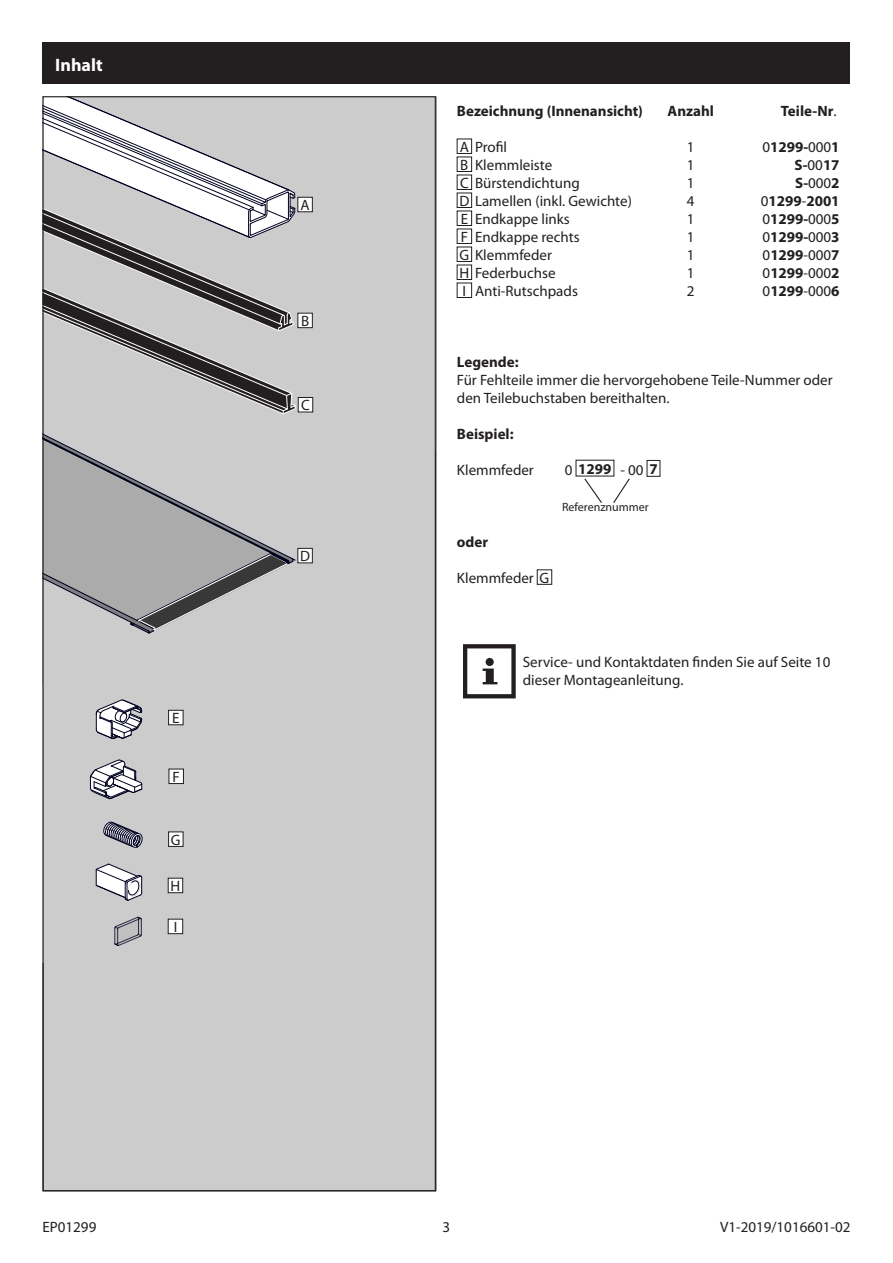
<style>
.page{position:relative;width:893px;height:1263px;background:#fff}
.page>*{position:absolute;margin:0;border:0;box-sizing:border-box;transform-origin:0 0}
.Überschrift_Balken_I{font:700 18px "Myriad Pro";color:#fff}
.Fließtext{font:15px/18px "Myriad Pro";color:#231f20}
.Fließtext-2{font:700 15px "Myriad Pro";color:#231f20}
.Benennung_Hecht{font:15px "Myriad Pro";color:#231f20}
.Seitennummerierung{font:15px "Myriad Pro";color:#231f20}
.Fließtext-3{font:12px "Myriad Pro";color:#231f20}
.s1{font-weight:400}
.s2{font-weight:700}
</style>
<div class="page">
<div style="left:43px;top:43px;width:807px;height:41px;background:#231f20"></div>
<div style="left:457px;top:139px;width:15px;height:15px;border:1px solid #231f20"></div>
<div style="left:457px;top:157px;width:15px;height:15px;border:1px solid #231f20"></div>
<div style="left:457px;top:175px;width:15px;height:15px;border:1px solid #231f20"></div>
<div style="left:457px;top:193px;width:15px;height:15px;border:1px solid #231f20"></div>
<div style="left:457px;top:211px;width:15px;height:15px;border:1px solid #231f20"></div>
<div style="left:457px;top:229px;width:15px;height:15px;border:1px solid #231f20"></div>
<div style="left:457px;top:247px;width:15px;height:15px;border:1px solid #231f20"></div>
<div style="left:457px;top:265px;width:15px;height:15px;border:1px solid #231f20"></div>
<div style="left:457px;top:283px;width:15px;height:15px;border:1px solid #231f20"></div>
<svg style="left:463px;top:644px;width:53px;height:54px"></svg>
<div style="left:537px;top:570px;width:15px;height:14px;border:1px solid #231f20"></div>
<svg style="left:584px;top:478px;width:18px;height:25px"></svg>
<svg style="left:613px;top:478px;width:17px;height:25px"></svg>
<div style="left:43px;top:97px;width:393px;height:1094px;background:#ccc"></div>
<svg style="left:45px;top:98px;width:251px;height:316px"></svg>
<svg style="left:115px;top:917px;width:27px;height:29px"></svg>
<svg style="left:96px;top:864px;width:46px;height:36px"></svg>
<svg style="left:104px;top:822px;width:38px;height:26px"></svg>
<svg style="left:90px;top:760px;width:52px;height:39px"></svg>
<svg style="left:96px;top:700px;width:46px;height:39px"></svg>
<svg style="left:45px;top:434px;width:250px;height:200px"></svg>
<div style="left:298px;top:197px;width:14px;height:15px;background:#fff"></div>
<div style="left:298px;top:197px;width:15px;height:15px;border:1px solid #231f20"></div>
<div style="left:298px;top:548px;width:14px;height:15px;background:#fff"></div>
<div style="left:298px;top:548px;width:15px;height:15px;border:1px solid #231f20"></div>
<div style="left:169px;top:710px;width:14px;height:15px;background:#fff"></div>
<div style="left:168px;top:710px;width:15px;height:15px;border:1px solid #231f20"></div>
<div style="left:169px;top:769px;width:14px;height:14px;background:#fff"></div>
<div style="left:169px;top:769px;width:15px;height:15px;border:1px solid #231f20"></div>
<div style="left:169px;top:832px;width:14px;height:14px;background:#fff"></div>
<div style="left:168px;top:878px;width:15px;height:15px;background:#fff"></div>
<div style="left:168px;top:878px;width:15px;height:15px;border:1px solid #231f20"></div>
<div style="left:168px;top:919px;width:15px;height:15px;background:#fff"></div>
<div style="left:168px;top:919px;width:15px;height:15px;border:1px solid #231f20"></div>
<div style="left:298px;top:397px;width:15px;height:15px;background:#fff"></div>
<div style="left:298px;top:397px;width:15px;height:15px;border:1px solid #231f20"></div>
<div style="left:298px;top:313px;width:14px;height:15px;background:#fff"></div>
<div style="left:298px;top:313px;width:15px;height:15px;border:1px solid #231f20"></div>
<p class="Überschrift_Balken_I" style="left:55px;top:53px;width:49px">Inhalt</p>
<p class="Benennung_Hecht" style="left:172px;top:709px;width:9px">E</p>
<p class="Benennung_Hecht" style="left:173px;top:768px;width:9px">F</p>
<p class="Benennung_Hecht" style="left:171px;top:830px;width:11px">G</p>
<p class="Benennung_Hecht" style="left:171px;top:877px;width:11px">H</p>
<p class="Benennung_Hecht" style="left:174px;top:918px;width:5px">I</p>
<p class="Benennung_Hecht" style="left:300px;top:196px;width:11px">A</p>
<p class="Benennung_Hecht" style="left:301px;top:312px;width:10px">B</p>
<p class="Benennung_Hecht" style="left:301px;top:396px;width:10px">C</p>
<p class="Benennung_Hecht" style="left:300px;top:547px;width:11px">D</p>
<p class="Fließtext-2" style="left:457px;top:101px;width:188px">Bezeichnung (Innenansicht)</p>
<p class="Fließtext-2" style="left:668px;top:101px;width:48px">Anzahl</p>
<p class="Fließtext-2" style="left:781px;top:101px;width:57px">Teile-Nr<span class="s1">.</span></p>
<p class="Benennung_Hecht" style="left:460px;top:138px;width:49px">A Profil</p>
<p class="Fließtext" style="left:687px;top:138px;width:9px">1</p>
<p class="Fließtext-2" style="left:762px;top:137px;width:79px"><span class="s1">0</span>1299-<span class="s1">000</span>1</p>
<p class="Benennung_Hecht" style="left:460px;top:156px;width:93px">B Klemmleiste</p>
<p class="Fließtext" style="left:687px;top:156px;width:9px">1</p>
<p class="Fließtext-2" style="left:794px;top:155px;width:47px">S-<span class="s1">00</span>17</p>
<p class="Benennung_Hecht" style="left:460px;top:174px;width:121px">C Bürstendichtung</p>
<p class="Fließtext" style="left:687px;top:174px;width:9px">1</p>
<p class="Fließtext-2" style="left:795px;top:173px;width:46px">S-<span class="s1">000</span>2</p>
<p class="Benennung_Hecht" style="left:459px;top:192px;width:174px">D Lamellen (inkl. Gewichte)</p>
<p class="Fließtext" style="left:687px;top:192px;width:9px">4</p>
<p class="Fließtext-2" style="left:761px;top:191px;width:80px"><span class="s1">0</span>1299<span class="s1">-</span>2001</p>
<p class="Benennung_Hecht" style="left:461px;top:210px;width:9px">E</p>
<p class="Fließtext" style="left:475px;top:210px;width:96px">Endkappe links</p>
<p class="Fließtext" style="left:687px;top:210px;width:9px">1</p>
<p class="Fließtext-2" style="left:762px;top:209px;width:79px"><span class="s1">0</span>1299-<span class="s1">000</span>5</p>
<p class="Benennung_Hecht" style="left:461px;top:228px;width:9px">F</p>
<p class="Fließtext" style="left:475px;top:228px;width:106px">Endkappe rechts</p>
<p class="Fließtext" style="left:687px;top:228px;width:9px">1</p>
<p class="Fließtext-2" style="left:762px;top:227px;width:79px"><span class="s1">0</span>1299-<span class="s1">000</span>3</p>
<p class="Benennung_Hecht" style="left:459px;top:246px;width:94px">G Klemmfeder</p>
<p class="Fließtext" style="left:687px;top:246px;width:9px">1</p>
<p class="Fließtext" style="left:763px;top:246px;width:79px">0<span class="s2">1299</span>-000<span class="s2">7</span></p>
<p class="Benennung_Hecht" style="left:459px;top:264px;width:98px">H Federbuchse</p>
<p class="Fließtext" style="left:687px;top:264px;width:9px">1</p>
<p class="Fließtext" style="left:763px;top:264px;width:79px">0<span class="s2">1299</span>-000<span class="s2">2</span></p>
<p class="Benennung_Hecht" style="left:463px;top:282px;width:5px">I</p>
<p class="Fließtext" style="left:475px;top:282px;width:104px">Anti-Rutschpads</p>
<p class="Fließtext" style="left:687px;top:282px;width:9px">2</p>
<p class="Fließtext" style="left:763px;top:282px;width:79px">0<span class="s2">1299</span>-000<span class="s2">6</span></p>
<p class="Fließtext-2" style="left:457px;top:352px;width:63px">Legende:</p>
<p class="Fließtext" style="left:457px;top:370px;width:377px">Für Fehlteile immer die hervorgehobene Teile-Nummer oder den Teilebuchstaben bereithalten.</p>
<p class="Fließtext-2" style="left:457px;top:424px;width:58px">Beispiel:</p>
<p class="Fließtext" style="left:457px;top:460px;width:78px">Klemmfeder</p>
<p class="Fließtext-2" style="left:565px;top:459px;width:48px"><span class="s1">0</span> 1299</p>
<p class="Fließtext" style="left:620px;top:460px;width:39px">- 00 <span class="s2">7</span></p>
<p class="Fließtext-3" style="left:562px;top:499px;width:88px">Referenznummer</p>
<p class="Fließtext-2" style="left:457px;top:532px;width:33px">oder</p>
<p class="Fließtext" style="left:457px;top:568px;width:94px">Klemmfeder G</p>
<p class="Fließtext" style="left:523px;top:652px;width:309px">Service- und Kontaktdaten finden Sie auf Seite 10 dieser Montageanleitung.</p>
<p class="Fließtext" style="left:43px;top:1217px;width:55px">EP01299</p>
<p class="Seitennummerierung" style="left:443px;top:1217px;width:9px">3</p>
<p class="Fließtext" style="left:720px;top:1217px;width:132px">V1-2019/1016601-02</p>
</div>
